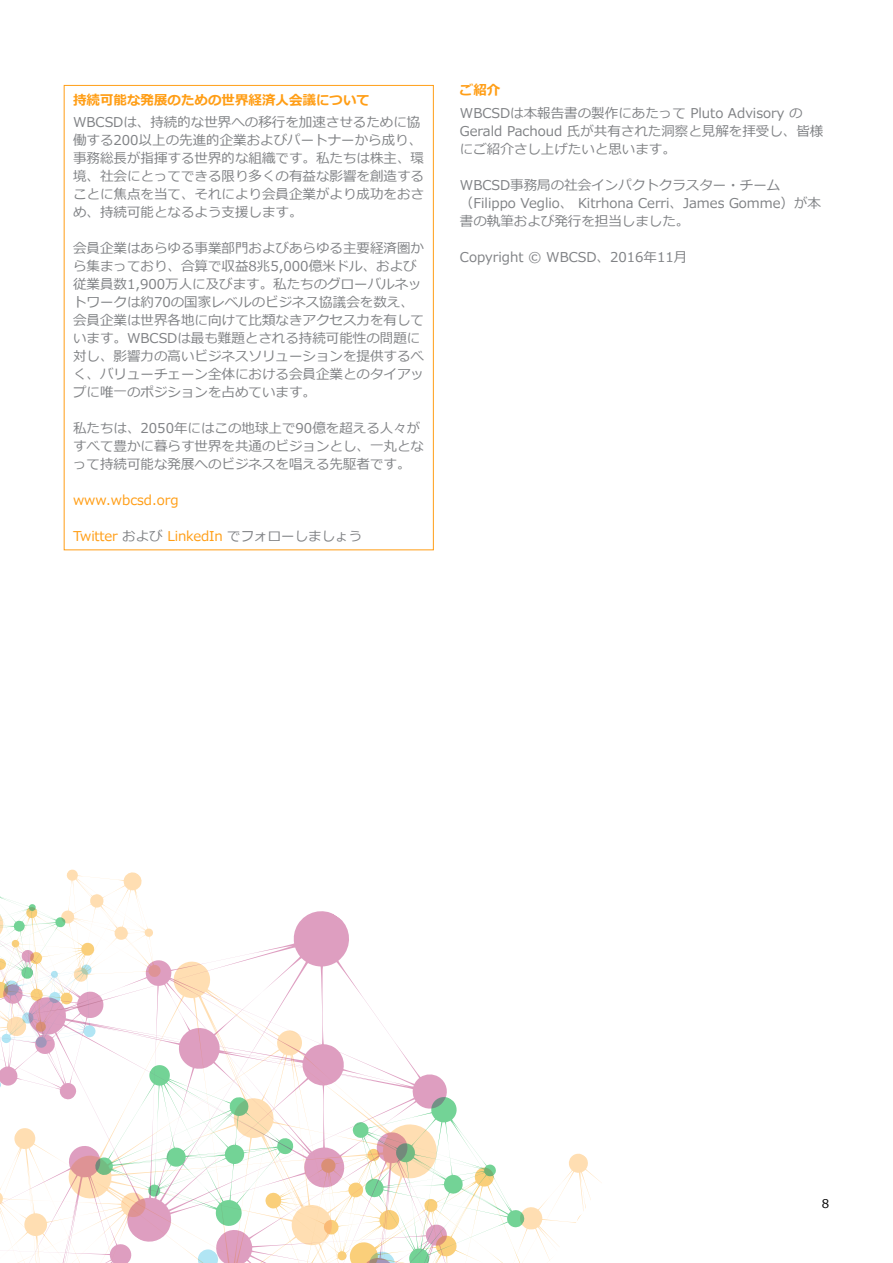
<style>
.page{position:relative;width:893px;height:1263px;background:#fff}
.page>*{position:absolute;margin:0;border:0;box-sizing:border-box;transform-origin:0 0}
.t1{font:13.5px/18px "Meiryo";color:#808285}
.t2{font:13.5px "Meiryo";color:#ff9e16}
.t3{font:700 13.5px "Meiryo";color:#ff9e16}
.t4{font:12px "Meiryo";color:#000}
.s1{color:#808285}
</style>
<div class="page">
<svg style="left:0;top:869px;width:602px;height:394px"></svg>
<p class="t3" style="left:73px;top:90px;width:298px">持続可能な発展のための世界経済人会議について</p>
<p class="t1" style="left:73px;top:114px;width:352px">WBCSDは、持続的な世界への移行を加速させるために協働する200以上の先進的企業およびパートナーから成り、事務総長が指揮する世界的な組織です。私たちは株主、環境、社会にとってできる限り多くの有益な影響を創造することに焦点を当て、それにより会員企業がより成功をおさめ、持続可能となるよう支援します。</p>
<p class="t1" style="left:73px;top:240px;width:352px">会員企業はあらゆる事業部門およびあらゆる主要経済圏から集まっており、合算で収益8兆5,000億米ドル、および従業員数1,900万人に及びます。私たちのグローバルネットワークは約70の国家レベルのビジネス協議会を数え、会員企業は世界各地に向けて比類なきアクセス力を有しています。WBCSDは最も難題とされる持続可能性の問題に対し、影響力の高いビジネスソリューションを提供するべく、バリューチェーン全体における会員企業とのタイアップに唯一のポジションを占めています。</p>
<p class="t1" style="left:73px;top:420px;width:352px">私たちは、2050年にはこの地球上で90億を超える人々がすべて豊かに暮らす世界を共通のビジョンとし、一丸となって持続可能な発展へのビジネスを唱える先駆者です。</p>
<p class="t2" style="left:73px;top:491px;width:107px">www.wbcsd.org</p>
<p class="t2" style="left:73px;top:527px;width:291px">Twitter <span class="s1">および</span> LinkedIn <span class="s1">でフォローしましょう</span></p>
<p class="t3" style="left:460px;top:81px;width:42px">ご紹介</p>
<p class="t1" style="left:460px;top:104px;width:365px">WBCSDは本報告書の製作にあたって Pluto Advisory の<br>Gerald Pachoud 氏が共有された洞察と見解を拝受し、皆様にご紹介さし上げたいと思います。</p>
<p class="t1" style="left:460px;top:176px;width:363px">WBCSD事務局の社会インパクトクラスター・チーム（Filippo Veglio、 Kitrhona Cerri、James Gomme）が本書の執筆および発行を担当しました。</p>
<p class="t1" style="left:460px;top:248px;width:229px">Copyright © WBCSD、2016年11月</p>
<p class="t4" style="left:822px;top:1196px;width:9px">8</p>
</div>
